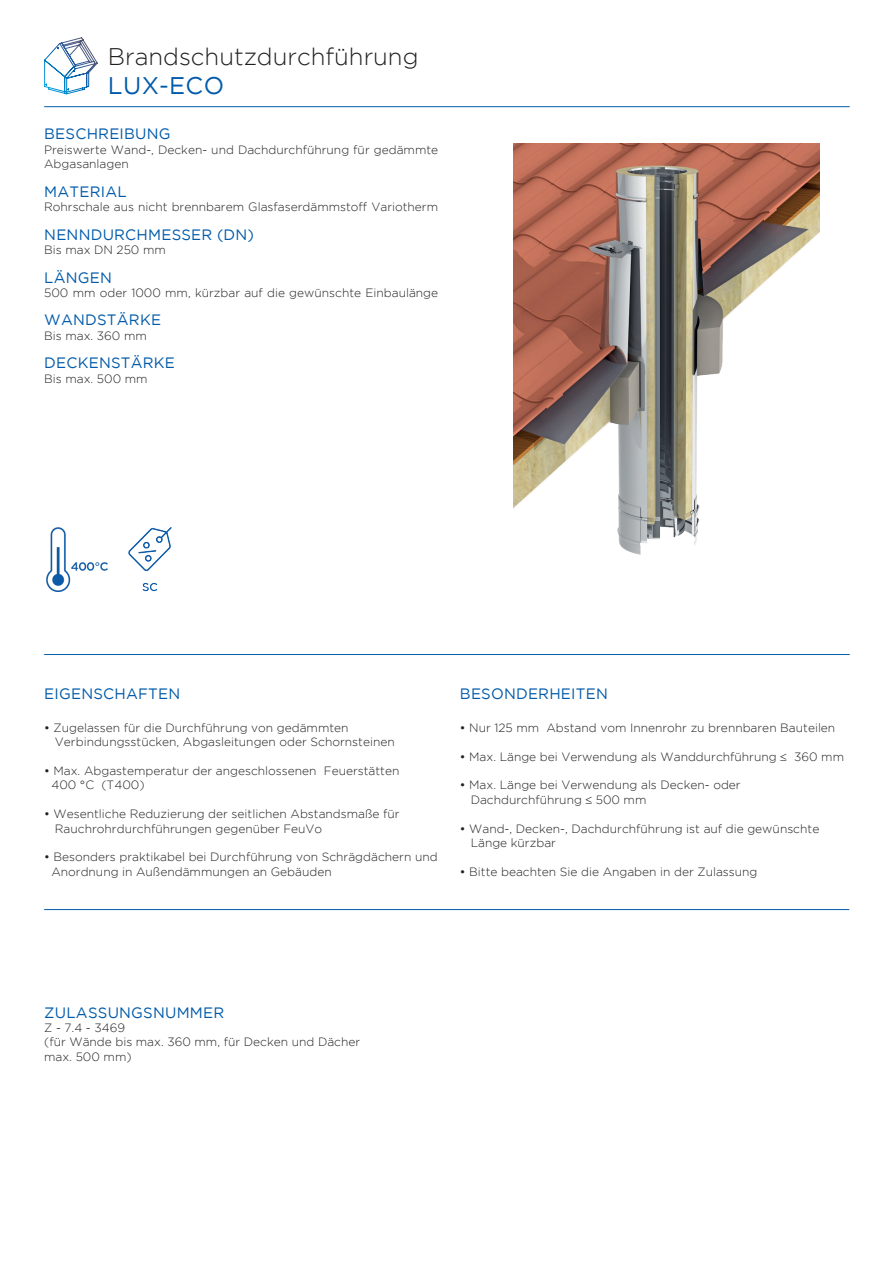
<style>
.page{position:relative;width:893px;height:1263px;background:#fff}
.page>*{position:absolute;margin:0;border:0;box-sizing:border-box;transform-origin:0 0}
.t1{font:300 24px "Gotham";color:#231f20}
.t2{font:24px "Gotham";letter-spacing:.015em;color:#015aaa}
.t3{font:15px "Gotham";letter-spacing:.015em;color:#015aaa}
.t4{font:300 12px/14.4px "Gotham";color:#231f20}
.s1{font-weight:400}
</style>
<div class="page">
<svg style="left:44px;top:37px;width:54px;height:58px"></svg>
<hr style="left:44px;top:106px;width:806px;height:1px;background:#015aaa">
<img style="left:514px;top:144px;width:306px;height:410px">
<img style="left:46px;top:527px;width:62px;height:64px">
<img style="left:128px;top:527px;width:44px;height:64px">
<hr style="left:44px;top:654px;width:806px;height:1px;background:#015aaa">
<hr style="left:44px;top:909px;width:805px;height:1px;background:#015aaa">
<h1 class="t1" style="left:108px;top:42px;width:312px">Brandschutzdurchführung</h1>
<h1 class="t2" style="left:108px;top:70px;width:118px">LUX-ECO</h1>
<p class="t3" style="left:44px;top:125px;width:128px">BESCHREIBUNG</p>
<p class="t4" style="left:44px;top:142px;width:396px">Preiswerte Wand-, Decken- und Dachdurchführung für gedämmte<br>Abgasanlagen</p>
<p class="t3" style="left:44px;top:182px;width:84px">MATERIAL</p>
<p class="t4" style="left:44px;top:199px;width:395px">Rohrschale aus nicht brennbarem Glasfaserdämmstoff Variotherm</p>
<p class="t3" style="left:44px;top:225px;width:211px">NENNDURCHMESSER (DN)</p>
<p class="t4" style="left:44px;top:242px;width:123px">Bis max DN 250 mm</p>
<p class="t3" style="left:44px;top:268px;width:69px">LÄNGEN</p>
<p class="t4" style="left:44px;top:285px;width:396px">500 mm oder 1000 mm, kürzbar auf die gewünschte Einbaulänge</p>
<p class="t3" style="left:44px;top:311px;width:118px">WANDSTÄRKE</p>
<p class="t4" style="left:44px;top:328px;width:104px">Bis max. 360 mm</p>
<p class="t3" style="left:44px;top:353px;width:132px">DECKENSTÄRKE</p>
<p class="t4" style="left:44px;top:371px;width:105px">Bis max. 500 mm</p>
<p class="t3" style="left:44px;top:684px;width:137px">EIGENSCHAFTEN</p>
<p class="t4" style="left:55px;top:720px;width:341px;text-indent:-11px"><span class="s1">•</span> Zugelassen für die Durchführung von gedämmten<br>Verbindungsstücken, Abgasleitungen oder Schornsteinen</p>
<p class="t4" style="left:51px;top:763px;width:350px;text-indent:-7px"><span class="s1">•</span> Max. Abgastemperatur der angeschlossenen Feuerstätten<br>400 °C (T400)</p>
<p class="t4" style="left:55px;top:806px;width:346px;text-indent:-11px"><span class="s1">•</span> Wesentliche Reduzierung der seitlichen Abstandsmaße für<br>Rauchrohrdurchführungen gegenüber FeuVo</p>
<p class="t4" style="left:51px;top:850px;width:388px;text-indent:-7px"><span class="s1">•</span> Besonders praktikabel bei Durchführung von Schrägdächern und<br>Anordnung in Außendämmungen an Gebäuden</p>
<p class="t3" style="left:460px;top:684px;width:149px">BESONDERHEITEN</p>
<p class="t4" style="left:460px;top:720px;width:377px"><span class="s1">•</span> Nur 125 mm Abstand vom Innenrohr zu brennbaren Bauteilen</p>
<p class="t4" style="left:460px;top:749px;width:386px"><span class="s1">•</span> Max. Länge bei Verwendung als Wanddurchführung ≤ 360 mm</p>
<p class="t4" style="left:471px;top:778px;width:272px;text-indent:-11px"><span class="s1">•</span> Max. Länge bei Verwendung als Decken- oder<br>Dachdurchführung ≤ 500 mm</p>
<p class="t4" style="left:471px;top:821px;width:350px;text-indent:-11px"><span class="s1">•</span> Wand-, Decken-, Dachdurchführung ist auf die gewünschte<br>Länge kürzbar</p>
<p class="t4" style="left:460px;top:864px;width:299px"><span class="s1">•</span> Bitte beachten Sie die Angaben in der Zulassung</p>
<p class="t3" style="left:44px;top:1003px;width:182px">ZULASSUNGSNUMMER</p>
<p class="t4" style="left:44px;top:1020px;width:318px">Z - 7.4 - 3469<br>(für Wände bis max. 360 mm, für Decken und Dächer max. 500 mm)</p>
</div>
